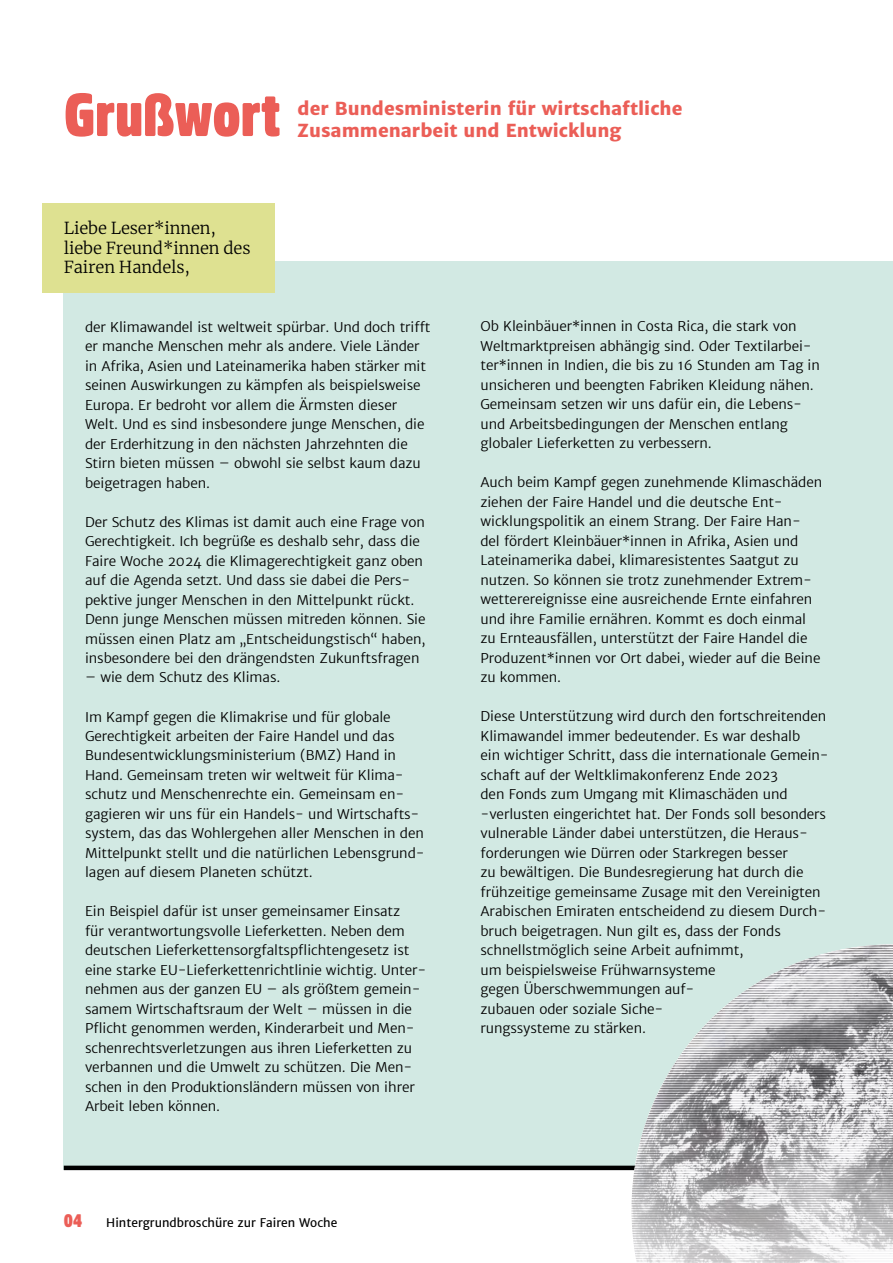
<style>
.page{position:relative;width:893px;height:1263px;background:#fff}
.page>*{position:absolute;margin:0;border:0;box-sizing:border-box;transform-origin:0 0}
.t1{font:900 60px "Amsi Pro Condensed";color:#eb5e57}
.t2{font:800 18px/21.6px "Merriweather Sans";color:#eb5e57}
.t3{font:900 18px "Amsi Pro Condensed";color:#eb5e57}
.t4{font:300 16.5px/19.5px "Merriweather";letter-spacing:-.005em;color:#000}
.t5{font:300 13.5px/19.5px "Merriweather Sans";letter-spacing:-.005em;color:#000}
.t6{font:12px "Merriweather Sans";color:#000}
</style>
<div class="page">
<div style="left:64px;top:261px;width:829px;height:909px;background:#d2e9e3"></div>
<hr style="left:64px;top:1166px;width:765px;height:4px;background:#000">
<img style="left:631px;top:944px;width:262px;height:319px">
<div style="left:43px;top:203px;width:232px;height:89px;background:#dee191"></div>
<h1 class="t1" style="left:64px;top:68px;width:218px">Grußwort</h1>
<h2 class="t2" style="left:298px;top:97px;width:386px">der Bundesministerin für wirtschaftliche<br>Zusammenarbeit und Entwicklung</h2>
<p class="t4" style="left:64px;top:218px;width:188px">Liebe Leser*innen, liebe Freund*innen des<br>Fairen Handels,</p>
<p class="t5" style="left:85px;top:317px;width:347px">der Klimawandel ist weltweit spürbar. Und doch trifft er manche Menschen mehr als andere. Viele Länder in Afrika, Asien und Lateinamerika haben stärker mit seinen Auswirkungen zu kämpfen als beispielsweise Europa. Er bedroht vor allem die Ärmsten dieser Welt. Und es sind insbesondere junge Menschen, die der Erderhitzung in den nächsten Jahrzehnten die Stirn bieten müssen – obwohl sie selbst kaum dazu beigetragen haben.</p>
<p class="t5" style="left:85px;top:512px;width:342px">Der Schutz des Klimas ist damit auch eine Frage von Gerechtigkeit. Ich begrüße es deshalb sehr, dass die Faire Woche 2024 die Klimagerechtigkeit ganz oben auf die Agenda setzt. Und dass sie dabei die Pers&shy;pektive junger Menschen in den Mittelpunkt rückt.<br>Denn junge Menschen müssen mitreden können. Sie müssen einen Platz am „Entscheidungstisch“ haben, insbesondere bei den drängendsten Zukunftsfragen</p>
<p class="t5" style="left:85px;top:668px;width:197px">– wie dem Schutz des Klimas.</p>
<p class="t5" style="left:85px;top:707px;width:341px">Im Kampf gegen die Klimakrise und für globale Gerechtigkeit arbeiten der Faire Handel und das Bundesentwicklungsministerium (BMZ) Hand in Hand. Gemeinsam treten wir weltweit für Klima&shy;schutz und Menschenrechte ein. Gemeinsam en&shy;gagieren wir uns für ein Handels- und Wirtschafts&shy;system, das das Wohlergehen aller Menschen in den Mittelpunkt stellt und die natürlichen Lebensgrund&shy;lagen auf diesem Planeten schützt.</p>
<p class="t5" style="left:85px;top:902px;width:343px">Ein Beispiel dafür ist unser gemeinsamer Einsatz<br>für verantwortungsvolle Lieferketten. Neben dem deutschen Lieferkettensorgfaltspflichtengesetz ist eine starke EU-Lieferkettenrichtlinie wichtig. Unter&shy;nehmen aus der ganzen EU – als größtem gemein&shy;samem Wirtschaftsraum der Welt – müssen in die Pflicht genommen werden, Kinderarbeit und Men&shy;schenrechtsverletzungen aus ihren Lieferketten zu verbannen und die Umwelt zu schützen. Die Men&shy;schen in den Produktionsländern müssen von ihrer Arbeit leben können.</p>
<h2 class="t3" style="left:64px;top:1207px;width:20px">04</h2>
<p class="t6" style="left:106px;top:1215px;width:233px">Hintergrundbroschüre zur Fairen Woche</p>
<p class="t5" style="left:480px;top:317px;width:341px">Ob Kleinbäuer*innen in Costa Rica, die stark von Weltmarktpreisen abhängig sind. Oder Textilarbei&shy;ter*innen in Indien, die bis zu 16 Stunden am Tag in unsicheren und beengten Fabriken Kleidung nähen.<br>Gemeinsam setzen wir uns dafür ein, die Lebens&shy;und Arbeitsbedingungen der Menschen entlang globaler Lieferketten zu verbessern.</p>
<p class="t5" style="left:480px;top:473px;width:343px">Auch beim Kampf gegen zunehmende Klimaschäden ziehen der Faire Handel und die deutsche Ent&shy;wicklungspolitik an einem Strang. Der Faire Han&shy;del fördert Kleinbäuer*innen in Afrika, Asien und Lateinamerika dabei, klimaresistentes Saatgut zu nutzen. So können sie trotz zunehmender Extrem&shy;wetterereignisse eine ausreichende Ernte einfahren und ihre Familie ernähren. Kommt es doch einmal zu Ernteausfällen, unterstützt der Faire Handel die Produzent*innen vor Ort dabei, wieder auf die Beine zu kommen.</p>
<p class="t5" style="left:480px;top:706px;width:350px">Diese Unterstützung wird durch den fortschreitenden Klimawandel immer bedeutender. Es war deshalb<br>ein wichtiger Schritt, dass die internationale Gemein&shy;schaft auf der Weltklimakonferenz Ende 2023<br>den Fonds zum Umgang mit Klimaschäden und -verlusten eingerichtet hat. Der Fonds soll besonders vulnerable Länder dabei unterstützen, die Heraus&shy;forderungen wie Dürren oder Starkregen besser<br>zu bewältigen. Die Bundesregierung hat durch die frühzeitige gemeinsame Zusage mit den Vereinigten Arabischen Emiraten entscheidend zu diesem Durch&shy;bruch beigetragen. Nun gilt es, dass der Fonds schnellstmöglich seine Arbeit aufnimmt,<br>um beispielsweise Frühwarnsysteme<br>gegen Überschwemmungen auf-<br>zubauen oder soziale Siche-<br>rungssysteme zu stärken.</p>
</div>
